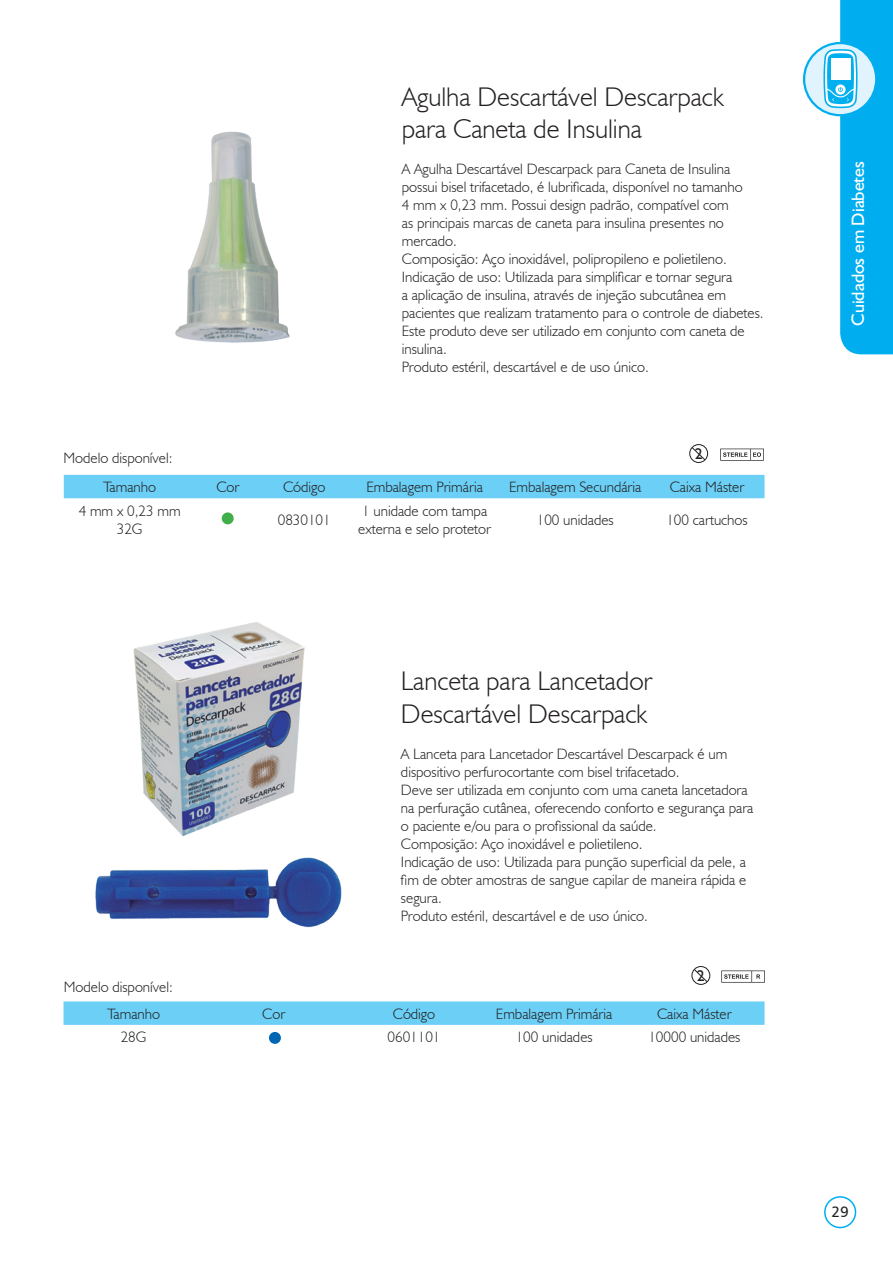
<style>
.page{position:relative;width:893px;height:1263px;background:#fff}
.page>*{position:absolute;margin:0;border:0;box-sizing:border-box;transform-origin:0 0}
.titulos{font:300 27px/32.4px "Humanist 521 BT";color:#231f20}
.t1{font:18px "Humanist 521 BT";color:#fff}
.t2{font:300 15px/18px "Humanist 521 BT";color:#231f20}
.t3{font:15px "Humanist 521 BT";color:#231f20}
.t4{font:15px "Humanist 777 BT Roman B";color:#231f20}
.s1{font-size:15.6px}
</style>
<div class="page">
<div style="left:64px;top:475px;width:700px;height:23px;background:#6bcff6"></div>
<svg style="left:64px;top:1001px;width:700px;height:24px;background:#6ed0f6"></svg>
<img style="left:95px;top:857px;width:247px;height:71px">
<img style="left:133px;top:622px;width:172px;height:214px">
<div style="left:222px;top:512px;width:12px;height:12px;background:#40ae49;border-radius:50%"></div>
<div style="left:269px;top:1032px;width:12px;height:12px;background:#0166b3;border-radius:50%"></div>
<svg style="left:720px;top:449px;width:44px;height:12px"></svg>
<div style="left:689px;top:444px;width:19px;height:19px;border:1px solid #231f20;border-radius:50%"></div>
<svg style="left:691px;top:446px;width:15px;height:15px"></svg>
<svg style="left:721px;top:970px;width:44px;height:12px"></svg>
<div style="left:691px;top:966px;width:19px;height:19px;border:1px solid #231f20;border-radius:50%"></div>
<svg style="left:693px;top:968px;width:15px;height:15px"></svg>
<div style="left:824px;top:1196px;width:32px;height:32px;border:2px solid #00aeef;border-radius:50%"></div>
<svg style="left:804px;top:0;width:89px;height:354px"></svg>
<div style="left:803px;top:42px;width:74px;height:74px;border:2px solid #00aeef;border-radius:50%"></div>
<img style="left:175px;top:131px;width:115px;height:212px">
<p class="t2" style="left:64px;top:449px;width:111px">Modelo disponível:</p>
<p class="titulos" style="left:402px;top:80px;width:324px">Agulha Descartável Descarpack para Caneta de Insulina</p>
<p class="t2" style="left:402px;top:160px;width:342px">A Agulha Descartável Descarpack para Caneta de Insulina possui bisel trifacetado, é lubrificada, disponível no tamanho 4 mm x 0,23 mm. Possui design padrão, compatível com as principais marcas de caneta para insulina presentes no mercado.</p>
<p class="t2" style="left:402px;top:250px;width:327px">Composição: Aço inoxidável, polipropileno e polietileno.</p>
<p class="t2" style="left:402px;top:268px;width:363px">Indicação de uso: Utilizada para simplificar e tornar segura<br>a aplicação de insulina, através de injeção subcutânea em pacientes que realizam tratamento para o controle de diabetes.<br>Este produto deve ser utilizado em conjunto com caneta de insulina.</p>
<p class="t2" style="left:402px;top:358px;width:248px">Produto estéril, descartável e de uso único.</p>
<p class="t3" style="left:668px;top:444px;width:36px">N <span class="s1">2</span></p>
<p class="t2" style="left:103px;top:478px;width:54px">Tamanho</p>
<p class="t2" style="left:216px;top:478px;width:25px">Cor</p>
<p class="t2" style="left:283px;top:478px;width:44px">Código</p>
<p class="t2" style="left:366px;top:478px;width:118px">Embalagem Primária</p>
<p class="t2" style="left:509px;top:478px;width:134px">Embalagem Secundária</p>
<p class="t2" style="left:670px;top:478px;width:76px">Caixa Máster</p>
<p class="t2" style="left:79px;top:501px;width:103px">4 mm x 0,23 mm</p>
<p class="t2" style="left:117px;top:519px;width:27px">32G</p>
<p class="t2" style="left:278px;top:510px;width:55px">0830101</p>
<p class="t2" style="left:358px;top:501px;width:134px">1 unidade com tampa externa e selo protetor</p>
<p class="t2" style="left:537px;top:510px;width:78px">100 unidades</p>
<p class="t2" style="left:666px;top:510px;width:83px">100 cartuchos</p>
<p class="t2" style="left:64px;top:978px;width:111px">Modelo disponível:</p>
<p class="titulos" style="left:401px;top:664px;width:253px">Lanceta para Lancetador<br>Descartável Descarpack</p>
<p class="t2" style="left:401px;top:744px;width:328px">A Lanceta para Lancetador Descartável Descarpack é um dispositivo perfurocortante com bisel trifacetado.</p>
<p class="t2" style="left:401px;top:780px;width:354px">Deve ser utilizada em conjunto com uma caneta lancetadora na perfuração cutânea, oferecendo conforto e segurança para o paciente e/ou para o profissional da saúde.</p>
<p class="t2" style="left:401px;top:834px;width:243px">Composição: Aço inoxidável e polietileno.</p>
<p class="t2" style="left:401px;top:852px;width:347px;text-align:justify">Indicação de uso: Utilizada para punção superficial da pele, a fim de obter amostras de sangue capilar de maneira rápida e segura.</p>
<p class="t2" style="left:401px;top:906px;width:248px">Produto estéril, descartável e de uso único.</p>
<p class="t3" style="left:670px;top:966px;width:36px">N <span class="s1">2</span></p>
<p class="t3" style="left:673px;top:967px;width:36px">N <span class="s1">2</span></p>
<p class="t2" style="left:107px;top:1004px;width:54px">Tamanho</p>
<p class="t2" style="left:262px;top:1004px;width:25px">Cor</p>
<p class="t2" style="left:393px;top:1004px;width:44px">Código</p>
<p class="t2" style="left:496px;top:1004px;width:118px">Embalagem Primária</p>
<p class="t2" style="left:657px;top:1004px;width:76px">Caixa Máster</p>
<p class="t2" style="left:121px;top:1028px;width:27px">28G</p>
<p class="t2" style="left:387px;top:1028px;width:55px">0601101</p>
<p class="t2" style="left:516px;top:1028px;width:78px">100 unidades</p>
<p class="t2" style="left:648px;top:1028px;width:94px">10000 unidades</p>
<p class="t1" style="left:847px;top:326px;width:166px;rotate:-90deg">Cuidados em Diabetes</p>
<p class="t4" style="left:832px;top:1202px;width:19px">29</p>
</div>
